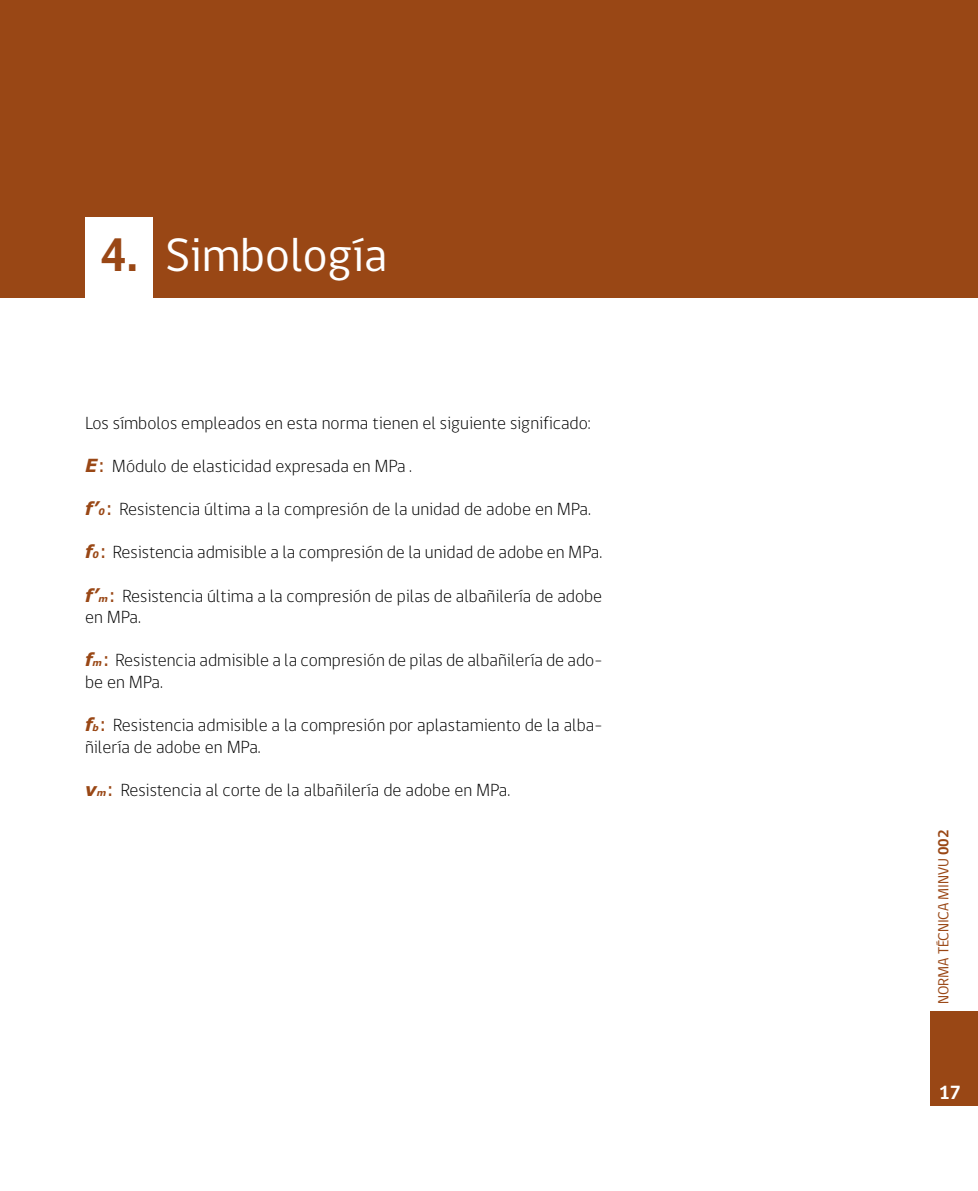
<style>
.page{position:relative;width:978px;height:1191px;background:#fff}
.page>*{position:absolute;margin:0;border:0;box-sizing:border-box;transform-origin:0 0}
.t1{font:48px "gob CL";color:#fff}
.t2{font:700 19.5px "gob CL";color:#fff}
.t3{font:300 18px/21.6px "gob CL";color:#000}
.t4{font:15px "gob CL";letter-spacing:-.01em;color:#994715}
.s1{font-weight:700;color:#994715}
.s2{font-family:"Verdana";font-weight:700;font-style:italic;color:#994715}
.s3{font-family:"Verdana";font-weight:400;color:#994715}
.s4{font-family:"Verdana";font-weight:700;font-style:italic;font-size:9px;color:#994715}
.s5{font-weight:700}
</style>
<div class="page">
<div style="left:930px;top:1011px;width:48px;height:95px;background:#994715"></div>
<div style="left:0;top:0;width:978px;height:298px;background:#994715"></div>
<div style="left:85px;top:217px;width:68px;height:106px;background:#fff"></div>
<h1 class="t1" style="left:100px;top:222px;width:289px"><span class="s1">4.</span> Simbología</h1>
<p class="t3" style="left:85px;top:412px;width:507px">Los símbolos empleados en esta norma tienen el siguiente significado:</p>
<p class="t3" style="left:85px;top:455px;width:328px"><span class="s2">E</span><span class="s3">:</span> Módulo de elasticidad expresada en MPa .</p>
<p class="t3" style="left:85px;top:499px;width:507px"><span class="s2">f’</span><span class="s4">0</span><span class="s3">:</span> Resistencia última a la compresión de la unidad de adobe en MPa.</p>
<p class="t3" style="left:85px;top:542px;width:519px"><span class="s2">f</span><span class="s4">0</span><span class="s3">:</span> Resistencia admisible a la compresión de la unidad de adobe en MPa.</p>
<p class="t3" style="left:85px;top:585px;width:519px"><span class="s2">f’</span><span class="s4">m</span><span class="s3">:</span> Resistencia última a la compresión de pilas de albañilería de adobe en MPa.</p>
<p class="t3" style="left:85px;top:650px;width:519px"><span class="s2">f</span><span class="s4">m</span><span class="s3">:</span> Resistencia admisible a la compresión de pilas de albañilería de ado&shy;be en MPa.</p>
<p class="t3" style="left:85px;top:715px;width:519px"><span class="s2">f</span><span class="s4">b</span><span class="s3">:</span> Resistencia admisible a la compresión por aplastamiento de la alba&shy;ñilería de adobe en MPa.</p>
<p class="t3" style="left:85px;top:779px;width:427px"><span class="s2">v</span><span class="s4">m</span><span class="s3">:</span> Resistencia al corte de la albañilería de adobe en MPa.</p>
<p class="t4" style="left:933px;top:1003px;width:175px;rotate:-90deg">NORMA TÉCNICA MINVU <span class="s5">002</span></p>
<p class="t2" style="left:939px;top:1079px;width:24px">17</p>
</div>
